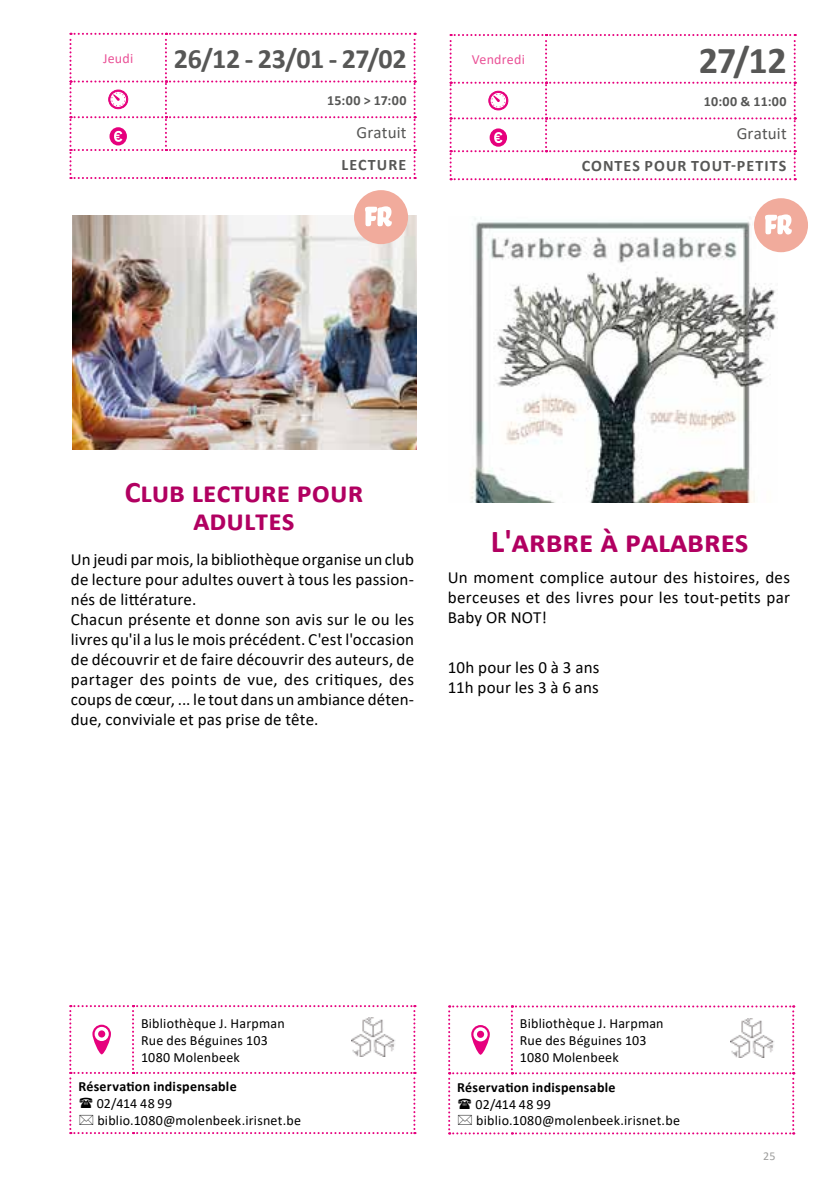
<style>
.page{position:relative;width:834px;height:1191px;background:#fff}
.page>*{position:absolute;margin:0;border:0;box-sizing:border-box;transform-origin:0 0}
.t1{font:700 38px "Calibri";color:#575756}
.t2{font:700 32px "Calibri";color:#b10061}
.t3{font:700 30px/28px "Calibri";color:#b10061;text-align:center}
.t4{font:700 28px "Calibri";letter-spacing:-.015em;color:#575756}
.t5{font:17px/20px "Calibri";letter-spacing:.01em;color:#000}
.t6{font:17px "Calibri";letter-spacing:.005em;color:#575756}
.t7{font:700 16px "Calibri";letter-spacing:.065em;color:#575756}
.t8{font:14px/16.8px "Calibri";letter-spacing:.015em;color:#000}
.t9{font:700 14px "Calibri";letter-spacing:.02em;color:#000}
.t10{font:700 14px "Calibri";letter-spacing:.025em;color:#575756}
.t11{font:14px "Calibri";letter-spacing:.015em;color:#ea5297}
.t12{font:12px "Calibri";color:#9d9d9c}
</style>
<div class="page">
<svg style="left:449px;top:34px;width:346px;height:146px"></svg>
<img style="left:470px;top:217px;width:306px;height:285px">
<div style="left:753px;top:198px;width:54px;height:54px;background:#f1ab9c;border-radius:50%"></div>
<svg style="left:765px;top:214px;width:26px;height:20px"></svg>
<svg style="left:69px;top:33px;width:346px;height:146px"></svg>
<img style="left:72px;top:216px;width:345px;height:234px">
<div style="left:354px;top:190px;width:54px;height:54px;background:#f1ab9c;border-radius:50%"></div>
<svg style="left:365px;top:206px;width:27px;height:20px"></svg>
<svg style="left:448px;top:1005px;width:346px;height:129px"></svg>
<svg style="left:69px;top:1005px;width:346px;height:129px"></svg>
<p class="t11" style="left:103px;top:49px;width:32px">Jeudi</p>
<h3 class="t4" style="left:174px;top:39px;width:234px">26/12 - 23/01 - 27/02</h3>
<p class="t10" style="left:327px;top:90px;width:81px">15:00 &gt; 17:00</p>
<p class="t6" style="left:356px;top:120px;width:51px">Gratuit</p>
<p class="t7" style="left:341px;top:153px;width:66px">LECTURE</p>
<p class="t11" style="left:471px;top:50px;width:55px">Vendredi</p>
<h1 class="t1" style="left:698px;top:34px;width:89px">27/12</h1>
<p class="t10" style="left:703px;top:91px;width:84px">10:00 &amp; 11:00</p>
<p class="t6" style="left:736px;top:122px;width:51px">Gratuit</p>
<p class="t7" style="left:581px;top:155px;width:206px">CONTES POUR TOUT-PETITS</p>
<h3 class="t3" style="left:125px;top:477px;width:240px">Club lecture pour adultes</h3>
<p class="t5" style="left:71px;top:549px;width:345px">Un jeudi par mois, la bibliothèque organise un club de lecture pour adultes ouvert à tous les passion&shy;nés de littérature.<br>Chacun présente et donne son avis sur le ou les livres qu'il a lus le mois précédent. C'est l'occasion de découvrir et de faire découvrir des auteurs, de partager des points de vue, des critiques, des coups de cœur, ... le tout dans un ambiance déten&shy;due, conviviale et pas prise de tête.</p>
<h2 class="t2" style="left:491px;top:519px;width:259px">L'arbre à palabres</h2>
<p class="t5" style="left:447px;top:567px;width:344px;text-align:justify">Un moment complice autour des histoires, des berceuses et des livres pour les tout-petits par Baby OR NOT!</p>
<p class="t5" style="left:447px;top:657px;width:153px">10h pour les 0 à 3 ans<br>11h pour les 3 à 6 ans</p>
<p class="t8" style="left:141px;top:1014px;width:145px">Bibliothèque J. Harpman<br>Rue des Béguines 103<br>1080 Molenbeek</p>
<p class="t9" style="left:78px;top:1077px;width:160px">Réservation indispensable</p>
<p class="t8" style="left:97px;top:1094px;width:206px">02/414 48 99 biblio.1080@molenbeek.irisnet.be</p>
<p class="t8" style="left:520px;top:1015px;width:145px">Bibliothèque J. Harpman<br>Rue des Béguines 103<br>1080 Molenbeek</p>
<p class="t9" style="left:457px;top:1077px;width:160px">Réservation indispensable</p>
<p class="t8" style="left:475px;top:1095px;width:206px">02/414 48 99 biblio.1080@molenbeek.irisnet.be</p>
<p class="t12" style="left:763px;top:1148px;width:14px">25</p>
</div>
